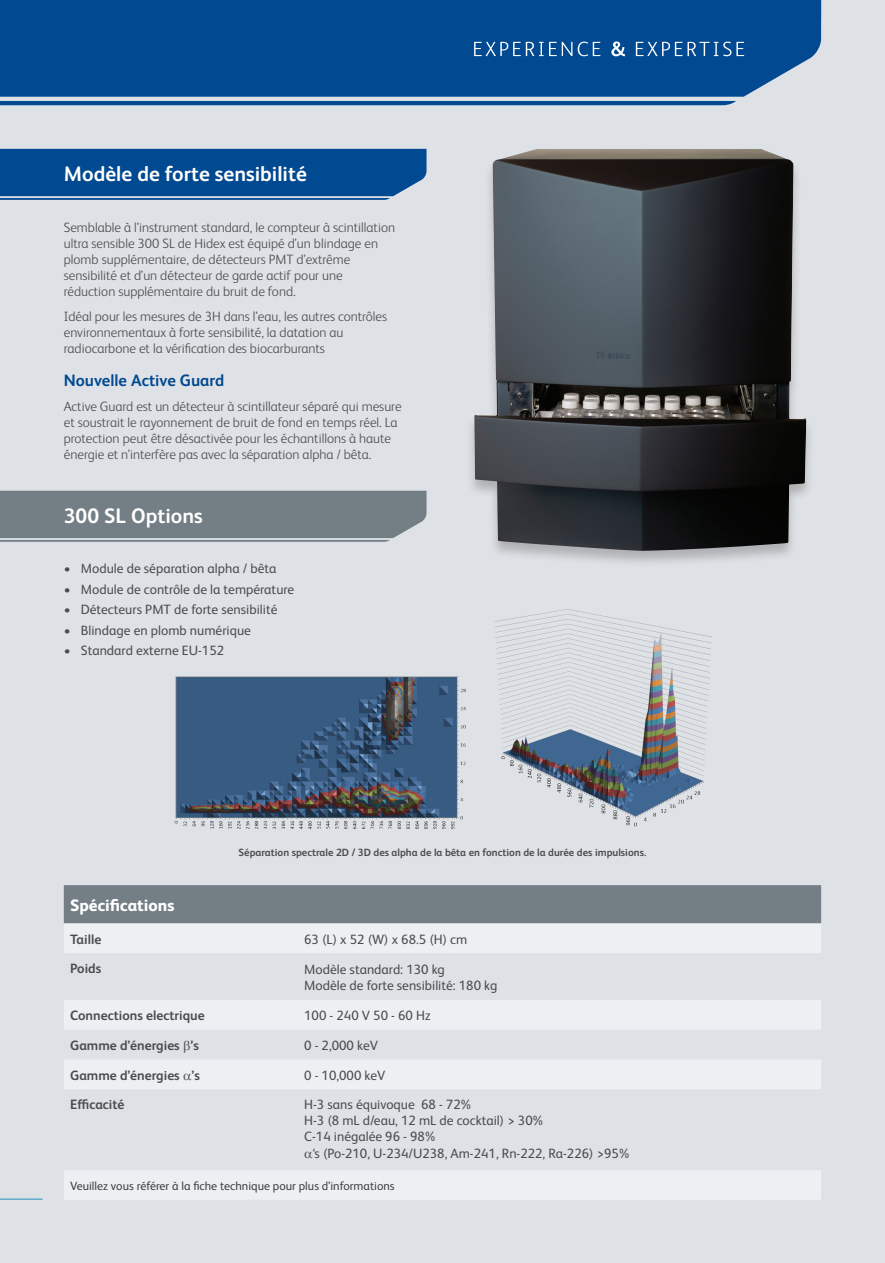
<style>
.page{position:relative;width:885px;height:1263px;background:#fff}
.page>*{position:absolute;margin:0;border:0;box-sizing:border-box;transform-origin:0 0}
.t1{font:700 21px "FS Albert Pro";color:#fff}
.t2{font:700 16.5px "FS Albert Pro";color:#014990}
.t3{font:800 16.5px "FS Albert Pro";color:#fff}
.t4{font:300 13.5px/16.2px "FS Albert Pro";color:#4b4c4d}
.t5{font:13.5px/16.2px "FS Albert Pro";color:#4b4c4d}
.t6{font:700 13.5px "FS Albert Pro";color:#4b4c4d}
.t7{font:12px "FS Albert Pro";color:#3e3e3f}
.t8{font:700 10.5px "FS Albert Pro";color:#4b4c4d}
</style>
<div class="page">
<div style="left:0;top:0;width:884px;height:1263px;background:#dee1e5"></div>
<div style="left:64px;top:885px;width:757px;height:38px;background:#737f85"></div>
<svg style="left:64px;top:923px;width:757px;height:277px"></svg>
<svg style="left:0;top:0;width:821px;height:105px;fill:#014990"></svg>
<hr style="left:0;top:1198px;width:43px;height:2px;background:#61adca">
<svg style="left:474px;top:41px;width:270px;height:15px"></svg>
<svg style="left:0;top:149px;width:426px;height:51px"></svg>
<svg style="left:0;top:491px;width:426px;height:51px"></svg>
<div style="left:465px;top:148px;width:350px;height:420px;background:#231f20;opacity:.25"></div>
<img style="left:474px;top:149px;width:332px;height:402px">
<img style="left:494px;top:609px;width:218px;height:218px">
<img style="left:174px;top:659px;width:329px;height:171px">
<svg style="left:184px;top:1040px;width:6px;height:13px"></svg>
<svg style="left:184px;top:1073px;width:7px;height:7px"></svg>
<svg style="left:305px;top:1151px;width:7px;height:7px"></svg>
<h1 class="t1" style="left:64px;top:159px;width:244px">Modèle de forte sensibilité</h1>
<p class="t4" style="left:64px;top:218px;width:333px">Semblable à l’instrument standard, le compteur à scintillation ultra sensible 300 SL de Hidex est équipé d’un blindage en plomb supplémentaire, de détecteurs PMT d’extrême sensibilité et d’un détecteur de garde actif pour une réduction supplémentaire du bruit de fond.</p>
<p class="t4" style="left:64px;top:307px;width:325px">Idéal pour les mesures de 3H dans l’eau, les autres contrôles environnementaux à forte sensibilité, la datation au radiocarbone et la vérification des biocarburants</p>
<p class="t2" style="left:64px;top:369px;width:162px">Nouvelle Active Guard</p>
<p class="t4" style="left:64px;top:397px;width:339px">Active Guard est un détecteur à scintillateur séparé qui mesure et soustrait le rayonnement de bruit de fond en temps réel. La protection peut être désactivée pour les échantillons à haute énergie et n’interfère pas avec la séparation alpha / bêta.</p>
<h1 class="t1" style="left:64px;top:500px;width:140px">300 SL Options</h1>
<p class="t5" style="left:64px;top:560px;width:214px">• Module de séparation alpha / bêta</p>
<p class="t5" style="left:64px;top:580px;width:232px">• Module de contrôle de la température</p>
<p class="t5" style="left:64px;top:601px;width:215px">• Détecteurs PMT de forte sensibilité</p>
<p class="t5" style="left:64px;top:621px;width:189px">• Blindage en plomb numérique</p>
<p class="t5" style="left:64px;top:641px;width:162px">• Standard externe EU-152</p>
<p class="t8" style="left:238px;top:845px;width:409px">Séparation spectrale 2D / 3D des alpha de la bêta en fonction de la durée des impulsions.</p>
<p class="t3" style="left:70px;top:892px;width:106px">Spécifications</p>
<p class="t6" style="left:70px;top:929px;width:33px">Taille</p>
<p class="t5" style="left:304px;top:930px;width:165px">63 (L) x 52 (W) x 68.5 (H) cm</p>
<p class="t6" style="left:70px;top:959px;width:33px">Poids</p>
<p class="t5" style="left:304px;top:960px;width:195px">Modèle standard: 130 kg<br>Modèle de forte sensibilité: 180 kg</p>
<p class="t6" style="left:70px;top:1006px;width:136px">Connections electrique</p>
<p class="t5" style="left:304px;top:1006px;width:128px">100 - 240 V 50 - 60 Hz</p>
<p class="t6" style="left:70px;top:1036px;width:130px">Gamme d’énergies ’s</p>
<p class="t5" style="left:304px;top:1036px;width:75px">0 - 2,000 keV</p>
<p class="t6" style="left:70px;top:1065px;width:131px">Gamme d’énergies ’s</p>
<p class="t5" style="left:304px;top:1066px;width:83px">0 - 10,000 keV</p>
<p class="t6" style="left:70px;top:1095px;width:56px">Efficacité</p>
<p class="t5" style="left:304px;top:1095px;width:240px">H-3 sans équivoque 68 - 72%<br>H-3 (8 mL d/eau, 12 mL de cocktail) &gt; 30%<br>C-14 inégalée 96 - 98%</p>
<p class="t5" style="left:313px;top:1144px;width:318px">‘s (Po-210, U-234/U238, Am-241, Rn-222, Ra-226) &gt;95%</p>
<p class="t7" style="left:70px;top:1177px;width:326px">Veuillez vous référer à la fiche technique pour plus d’informations</p>
</div>
